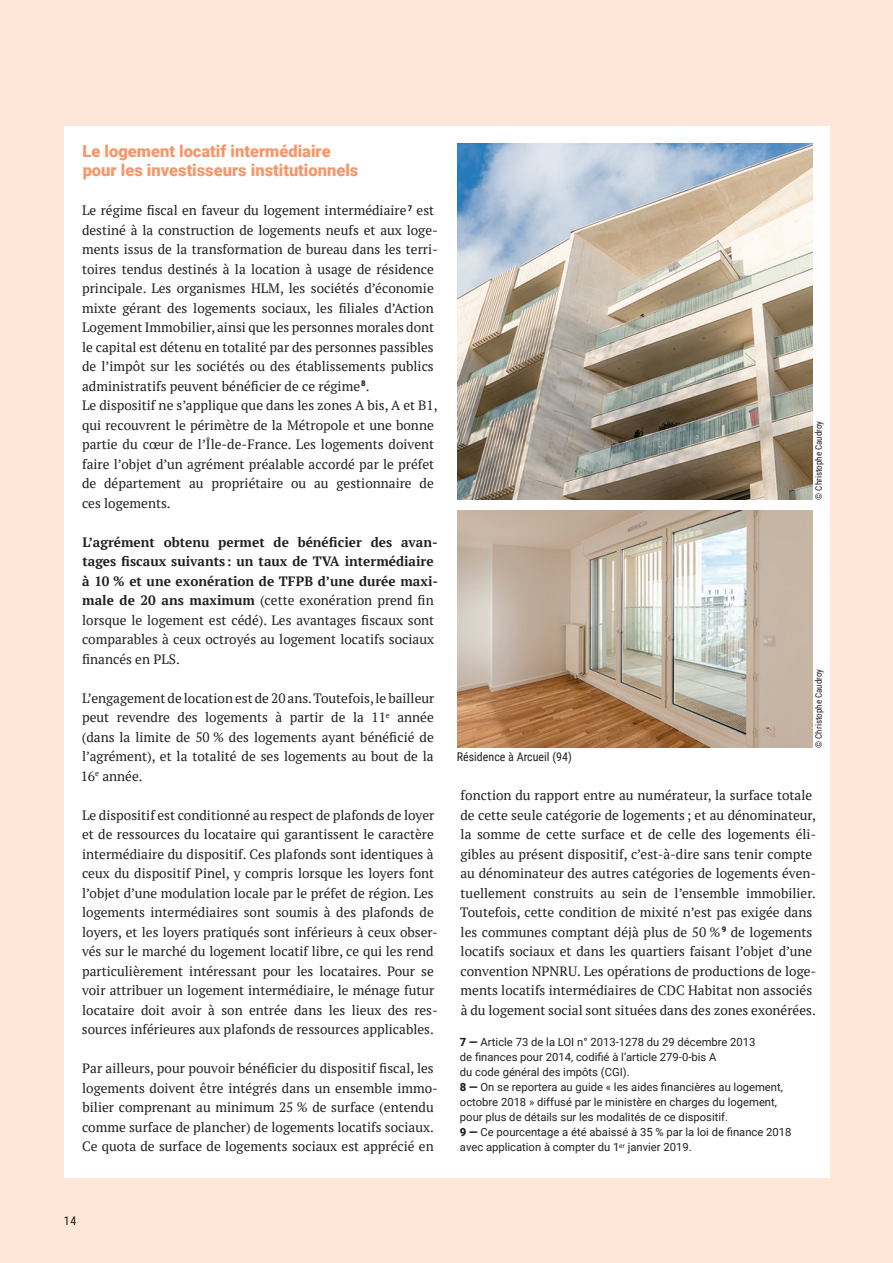
<style>
.page{position:relative;width:893px;height:1263px;background:#fee7d8}
.page>*{position:absolute;margin:0;border:0;box-sizing:border-box;transform-origin:0 0}
.t1{font:900 16.5px/19.5px "Roboto";color:#f7966b}
.t2{font:13.5px/19.5px "PT Serif";color:#231f20}
.t3{font:700 13.5px/19.5px "PT Serif";color:#231f20}
.t4{font:12px "Roboto Condensed";color:#231f20}
.t5{font:11.25px/15px "Roboto";color:#231f20}
.t6{font:9px "Roboto Condensed";color:#231f20}
.s1{font-weight:400}
.s2{font-weight:900}
</style>
<div class="page">
<div style="left:65px;top:1216px;width:11px;height:9px;background:#fee7d8"></div>
<div style="left:64px;top:127px;width:766px;height:1051px;background:#fff"></div>
<img style="left:457px;top:510px;width:356px;height:237px">
<img style="left:457px;top:144px;width:356px;height:356px">
<p class="t1" style="left:83px;top:141px;width:277px">Le logement locatif intermédiaire pour les investisseurs institutionnels</p>
<p class="t2" style="left:82px;top:201px;width:357px">Le régime fiscal en faveur du logement intermédiaire <sup>7</sup> est destiné à la construction de logements neufs et aux loge&shy;ments issus de la transformation de bureau dans les terri&shy;toires tendus destinés à la location à usage de résidence principale. Les organismes HLM, les sociétés d’économie mixte gérant des logements sociaux, les filiales d’Action Logement Immobilier, ainsi que les personnes morales dont le capital est détenu en totalité par des personnes passibles de l’impôt sur les sociétés ou des établissements publics administratifs peuvent bénéficier de ce régime <sup>8</sup>.<br>Le dispositif ne s’applique que dans les zones A bis, A et B1, qui recouvrent le périmètre de la Métropole et une bonne partie du cœur de l’Île-de-France. Les logements doivent faire l’objet d’un agrément préalable accordé par le préfet de département au propriétaire ou au gestionnaire de ces logements.</p>
<p class="t3" style="left:82px;top:532px;width:358px">L’agrément obtenu permet de bénéficier des avan&shy;tages fiscaux suivants : un taux de TVA intermédiaire à 10 % et une exonération de TFPB d’une durée maxi&shy;male de 20 ans maximum <span class="s1">(cette exonération prend fin lorsque le logement est cédé). Les avantages fiscaux sont comparables à ceux octroyés au logement locatifs sociaux financés en PLS.</span></p>
<p class="t2" style="left:81px;top:688px;width:355px;text-align:justify">L’engagement de location est de 20 ans. Toutefois, le bailleur peut revendre des logements à partir de la 11<sup>e</sup> année (dans la limite de 50 % des logements ayant bénéficié de l’agrément), et la totalité de ses logements au bout de la 16<sup>e</sup> année.</p>
<p class="t2" style="left:82px;top:805px;width:357px">Le dispositif est conditionné au respect de plafonds de loyer et de ressources du locataire qui garantissent le caractère intermédiaire du dispositif. Ces plafonds sont identiques à ceux du dispositif Pinel, y compris lorsque les loyers font l’objet d’une modulation locale par le préfet de région. Les logements intermédiaires sont soumis à des plafonds de loyers, et les loyers pratiqués sont inférieurs à ceux obser&shy;vés sur le marché du logement locatif libre, ce qui les rend particulièrement intéressant pour les locataires. Pour se voir attribuer un logement intermédiaire, le ménage futur locataire doit avoir à son entrée dans les lieux des res&shy;sources inférieures aux plafonds de ressources applicables.</p>
<p class="t2" style="left:82px;top:1059px;width:357px">Par ailleurs, pour pouvoir bénéficier du dispositif fiscal, les logements doivent être intégrés dans un ensemble immo&shy;bilier comprenant au minimum 25 % de surface (entendu comme surface de plancher) de logements locatifs sociaux.<br>Ce quota de surface de logements sociaux est apprécié en</p>
<p class="t6" style="left:812px;top:500px;width:80px;rotate:-90deg">© Christophe Caudroy</p>
<p class="t4" style="left:457px;top:748px;width:117px">Résidence à Arcueil (94)</p>
<p class="t6" style="left:812px;top:748px;width:80px;rotate:-90deg">© Christophe Caudroy</p>
<p class="t2" style="left:460px;top:786px;width:358px">fonction du rapport entre au numérateur, la surface totale de cette seule catégorie de logements ; et au dénominateur, la somme de cette surface et de celle des logements éli&shy;gibles au présent dispositif, c’est-à-dire sans tenir compte au dénominateur des autres catégories de logements éven&shy;tuellement construits au sein de l’ensemble immobilier.<br>Toutefois, cette condition de mixité n’est pas exigée dans les communes comptant déjà plus de 50 % <sup>9</sup> de logements locatifs sociaux et dans les quartiers faisant l’objet d’une convention NPNRU. Les opérations de productions de loge&shy;ments locatifs intermédiaires de CDC Habitat non associés à du logement social sont situées dans des zones exonérées.</p>
<p class="t5" style="left:460px;top:1034px;width:333px"><span class="s2">7 —</span> Article 73 de la LOI n° 2013-1278 du 29 décembre 2013<br>de finances pour 2014, codifié à l’article 279-0-bis A<br>du code général des impôts (CGI).<br><span class="s2">8 —</span> On se reportera au guide « les aides financières au logement, octobre 2018 » diffusé par le ministère en charges du logement, pour plus de détails sur les modalités de ce dispositif.<br><span class="s2">9 —</span> Ce pourcentage a été abaissé à 35 % par la loi de finance 2018 avec application à compter du 1<sup>er</sup> janvier 2019.</p>
<p class="t4" style="left:64px;top:1212px;width:14px">14</p>
</div>
